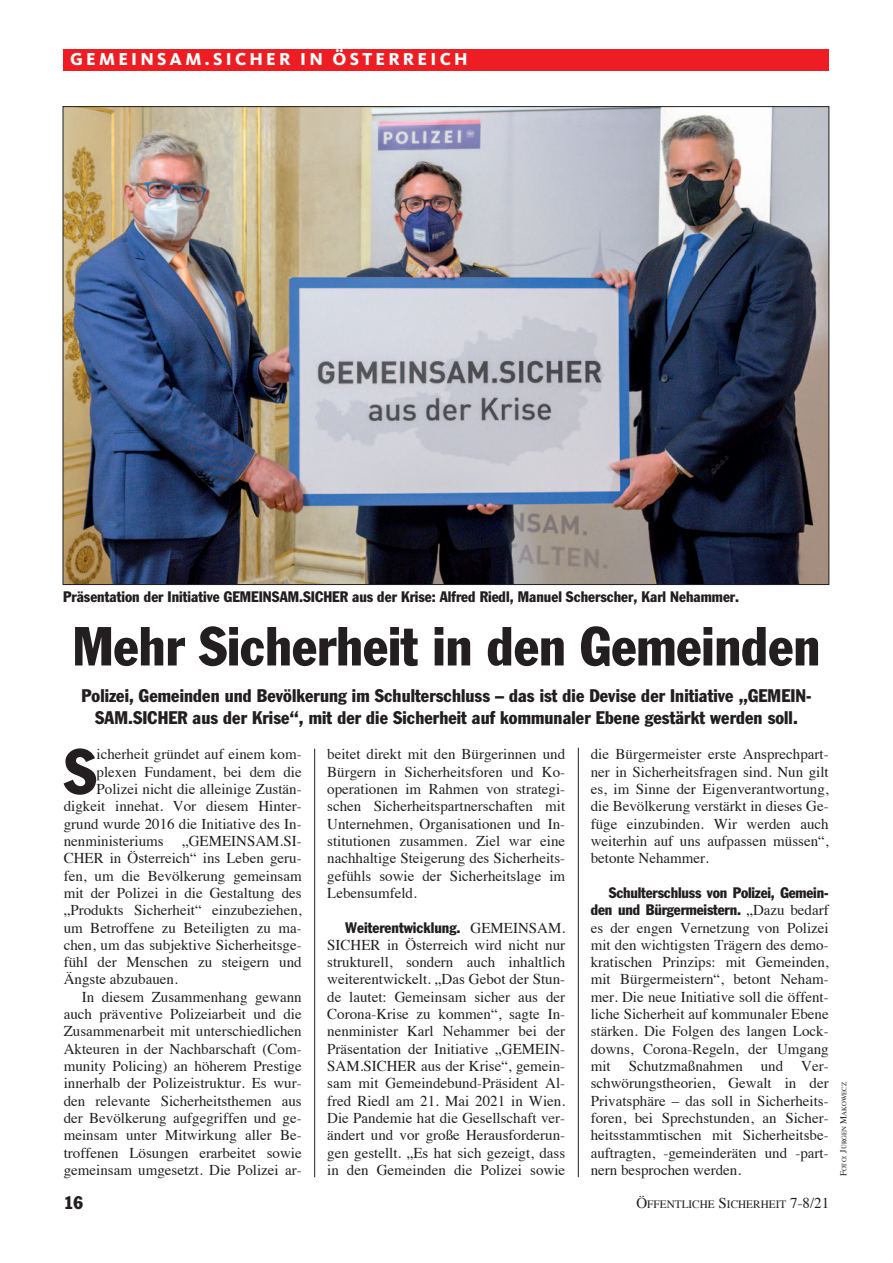
<style>
.page{position:relative;width:893px;height:1263px;background:#fff}
.page>*{position:absolute;margin:0;border:0;box-sizing:border-box;transform-origin:0 0}
.t1{font:condensed 62.7px "Franklin Gothic";color:#231f20}
.t2{font:condensed 54px "Franklin Gothic";color:#231f20}
.t3{font:condensed 18px/21.6px "Franklin Gothic";letter-spacing:.005em;color:#231f20;text-align:center}
.t4{font:800 18px "Kievit";letter-spacing:.175em;color:#fff}
.t5{font:15px/17.4px "Times";color:#231f20;text-align:justify}
.t6{font:condensed 15px "Franklin Gothic";color:#231f20}
.t7{font:11.25px "Times";color:#231f20}
.t8{font:6.75px "Times";color:#231f20}
.s1{font-family:"Franklin Gothic";font-stretch:condensed}
.s2{font-size:15px}
.s3{font-size:9px}
</style>
<div class="page">
<div style="left:64px;top:49px;width:765px;height:21px;background:#ee1d23"></div>
<hr style="left:314px;top:748px;width:1px;height:429px;background:#231f20">
<hr style="left:578px;top:748px;width:1px;height:429px;background:#231f20">
<img style="left:65px;top:108px;width:762px;height:475px">
<p class="t4" style="left:70px;top:52px;width:399px">GEMEINSAM.SICHER IN ÖSTERREICH</p>
<p class="t6" style="left:63px;top:591px;width:678px">Präsentation der Initiative GEMEINSAM.SICHER aus der Krise: Alfred Riedl, Manuel Scherscher, Karl Nehammer.</p>
<p class="t2" style="left:73px;top:627px;width:749px">Mehr Sicherheit in den Gemeinden</p>
<p class="t3" style="left:81px;top:686px;width:732px">Polizei, Gemeinden und Bevölkerung im Schulterschluss – das ist die Devise der Initiative „GEMEIN-<br>SAM.SICHER aus der Krise“, mit der die Sicherheit auf kommunaler Ebene gestärkt werden soll.</p>
<p class="t1" style="left:64px;top:749px;width:34px">S</p>
<p class="t5" style="left:97px;top:747px;width:207px">icherheit gründet auf einem kom-</p>
<p class="t5" style="left:97px;top:764px;width:207px">plexen Fundament, bei dem die</p>
<p class="t5" style="left:97px;top:781px;width:207px">Polizei nicht die alleinige Zustän-</p>
<p class="t5" style="left:64px;top:799px;width:239px">digkeit innehat. Vor diesem Hinter-</p>
<p class="t5" style="left:64px;top:816px;width:239px">grund wurde 2016 die Initiative des In-</p>
<p class="t5" style="left:64px;top:833px;width:239px">nenministeriums „GEMEINSAM.SI-</p>
<p class="t5" style="left:64px;top:851px;width:239px">CHER in Ös terreich“ ins Leben geru-</p>
<p class="t5" style="left:64px;top:868px;width:239px">fen, um die Bevölkerung gemeinsam</p>
<p class="t5" style="left:64px;top:885px;width:239px">mit der Polizei in die Gestaltung des</p>
<p class="t5" style="left:64px;top:903px;width:239px">„Produkts Sicherheit“ einzubeziehen,</p>
<p class="t5" style="left:64px;top:920px;width:239px">um Betroffene zu Beteiligten zu ma-</p>
<p class="t5" style="left:64px;top:937px;width:239px">chen, um das subjektive Sicherheitsge-</p>
<p class="t5" style="left:64px;top:955px;width:239px">fühl der Menschen zu steigern und</p>
<p class="t5" style="left:64px;top:972px;width:116px">Ängste abzubauen.</p>
<p class="t5" style="left:64px;top:989px;width:240px;text-indent:18px">In diesem Zusammenhang gewann auch präventive Polizeiarbeit und die Zusammenarbeit mit unterschiedlichen Akteuren in der Nachbarschaft (Com&shy;munity Policing) an höherem Prestige innerhalb der Polizeistruktur. Es wur&shy;den relevante Sicherheitsthemen aus der Bevölkerung aufgegriffen und ge&shy;meinsam unter Mitwirkung aller Be&shy;troffenen Lösungen erarbeitet sowie gemeinsam umgesetzt. Die Polizei ar-</p>
<p class="t5" style="left:327px;top:747px;width:240px">beitet direkt mit den Bürgerinnen und Bürgern in Sicherheitsforen und Ko&shy;operationen im Rahmen von strategi&shy;schen Sicherheitspartnerschaften mit Unternehmen, Organisationen und In&shy;stitutionen zusammen. Ziel war eine nachhaltige Steigerung des Sicherheits&shy;gefühls sowie der Sicherheitslage im Lebensumfeld.</p>
<p class="t5" style="left:327px;top:920px;width:239px;text-indent:18px"><span class="s1">Weiterentwicklung.</span> GEMEINSAM.<br>SICHER in Österreich wird nicht nur strukturell, sondern auch inhaltlich weiterentwickelt. „Das Gebot der Stun&shy;de lautet: Gemeinsam sicher aus der Corona-Krise zu kommen“, sagte In&shy;nenminister Karl Nehammer bei der Präsentation der Initiative „GEMEIN-SAM.SICHER aus der Krise“, gemein&shy;sam mit Gemeindebund-Präsident Al&shy;fred Riedl am 21. Mai 2021 in Wien.<br>Die Pandemie hat die Gesellschaft ver&shy;ändert und vor große Herausforderun&shy;gen gestellt. „Es hat sich gezeigt, dass in den Gemeinden die Polizei sowie</p>
<p class="t5" style="left:591px;top:747px;width:239px">die Bürgermeister erste Ansprechpart&shy;ner in Sicherheitsfragen sind. Nun gilt es, im Sinne der Eigenverantwortung, die Bevölkerung verstärkt in dieses Ge&shy;füge einzubinden. Wir werden auch weiterhin auf uns aufpassen müssen“, betonte Nehammer.</p>
<p class="t5" style="left:591px;top:885px;width:240px;text-indent:18px"><span class="s1">Schulterschluss von Polizei, Gemein&shy;den und Bürgermeistern.</span> „Dazu bedarf es der engen Vernetzung von Polizei mit den wichtigsten Trägern des demo&shy;kratischen Prinzips: mit Gemeinden, mit Bürgermeistern“, betont Neham&shy;mer. Die neue Initiative soll die öffent&shy;liche Sicherheit auf kommunaler Ebene stärken. Die Folgen des langen Lock - downs, Corona-Regeln, der Umgang mit Schutzmaßnahmen und Ver&shy;schwörungstheorien, Gewalt in der Privat sphäre – das soll in Sicherheits&shy;foren, bei Sprechstunden, an Sicher&shy;heitsstammtischen mit Sicherheitsbe&shy;auftragten, -gemeinderäten und -part&shy;nern besprochen werden.</p>
<p class="t3" style="left:64px;top:1193px;width:21px">16</p>
<p class="t7" style="left:636px;top:1200px;width:194px"><span class="s2">Ö</span>FFENTLICHE <span class="s2">S</span>ICHERHEIT <span class="s2">7-8/21</span></p>
<p class="t8" style="left:841px;top:1176px;width:96px;rotate:-90deg"><span class="s3">F</span>OTO<span class="s3">: J</span>ÜRGEN <span class="s3">M</span>AKOWECZ</p>
</div>
